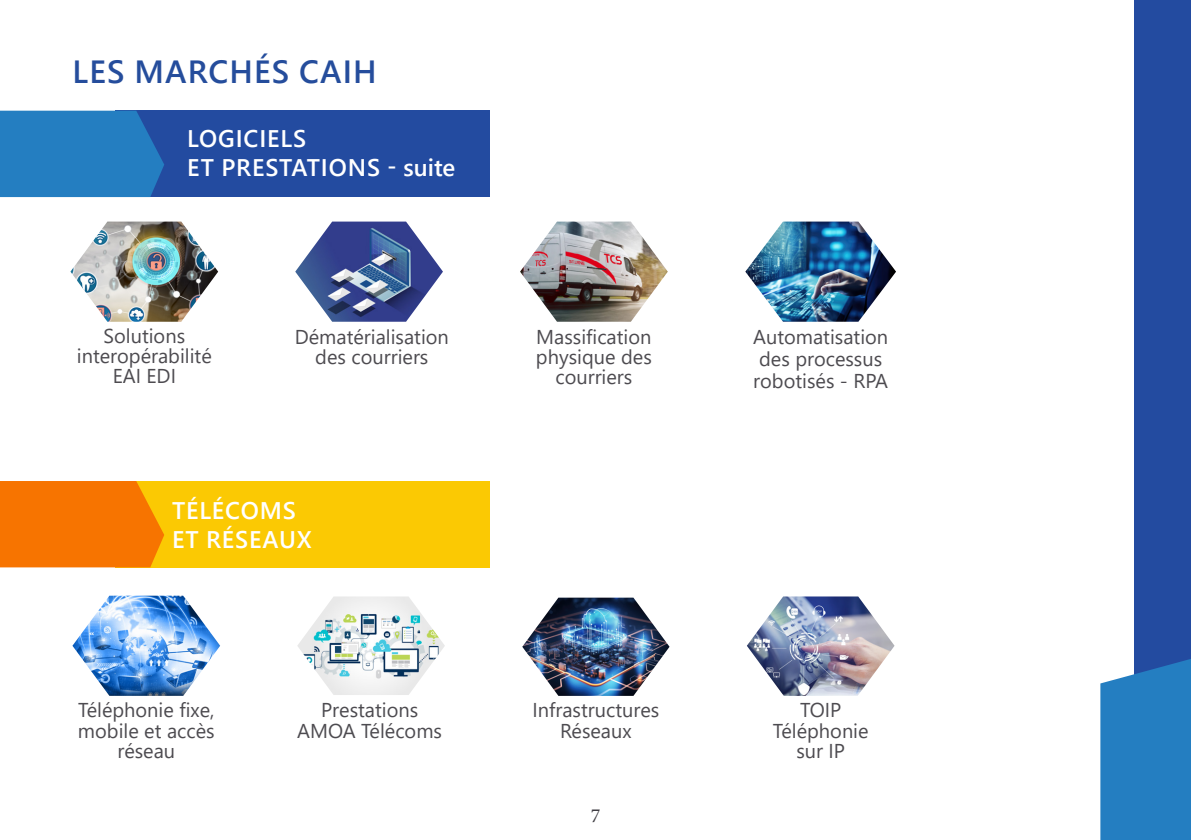
<style>
.page{position:relative;width:1191px;height:840px;background:#fff}
.page>*{position:absolute;margin:0;border:0;box-sizing:border-box;transform-origin:0 0}
.t1{font:600 32px "Segoe UI";letter-spacing:.035em;color:#254d9c}
.t2{font:600 24px/28.8px "Segoe UI";letter-spacing:.035em;color:#fff}
.t3{font:20px/20px "Segoe UI";color:#4d4b50;text-align:center}
.t4{font:20px "Minion Pro";color:#3d3b41}
</style>
<div class="page">
<div style="left:116px;top:111px;width:374px;height:86px;background:#234ba0"></div>
<div style="left:116px;top:480px;width:374px;height:87px;background:#fbc903"></div>
<div style="left:0;top:111px;width:164px;height:86px;background:#247ec1"></div>
<svg style="left:0;top:480px;width:164px;height:87px;background:#f77b03"></svg>
<img style="left:70px;top:221px;width:148px;height:100px">
<img style="left:295px;top:221px;width:148px;height:100px">
<img style="left:520px;top:221px;width:148px;height:100px">
<img style="left:72px;top:595px;width:148px;height:100px">
<img style="left:297px;top:596px;width:148px;height:98px">
<img style="left:522px;top:597px;width:147px;height:98px">
<img style="left:747px;top:596px;width:147px;height:99px">
<div style="left:1134px;top:0;width:57px;height:796px;background:#234ba0"></div>
<svg style="left:1100px;top:659px;width:91px;height:180px;background:#2d82c2"></svg>
<img style="left:745px;top:221px;width:151px;height:100px">
<h1 class="t1" style="left:73px;top:42px;width:305px">LES MARCHÉS CAIH</h1>
<p class="t2" style="left:187px;top:122px;width:269px">LOGICIELS<br>ET PRESTATIONS - suite</p>
<p class="t3" style="left:77px;top:323px;width:136px">Solutions interopérabilité<br>EAI EDI</p>
<p class="t3" style="left:295px;top:324px;width:156px">Dématérialisation des courriers</p>
<p class="t3" style="left:536px;top:324px;width:117px">Massification physique des courriers</p>
<p class="t3" style="left:753px;top:323px;width:137px;line-height:22px;text-align:left">Automatisation des processus robotisés - RPA</p>
<p class="t2" style="left:172px;top:493px;width:141px">TÉLÉCOMS<br>ET RÉSEAUX</p>
<p class="t3" style="left:78px;top:698px;width:138px">Téléphonie fixe, mobile et accès réseau</p>
<p class="t3" style="left:297px;top:698px;width:146px">Prestations<br>AMOA Télécoms</p>
<p class="t3" style="left:532px;top:698px;width:128px">Infrastructures<br>Réseaux</p>
<p class="t3" style="left:773px;top:698px;width:97px">TOIP<br>Téléphonie sur IP</p>
<p class="t4" style="left:590px;top:801px;width:11px">7</p>
</div>
